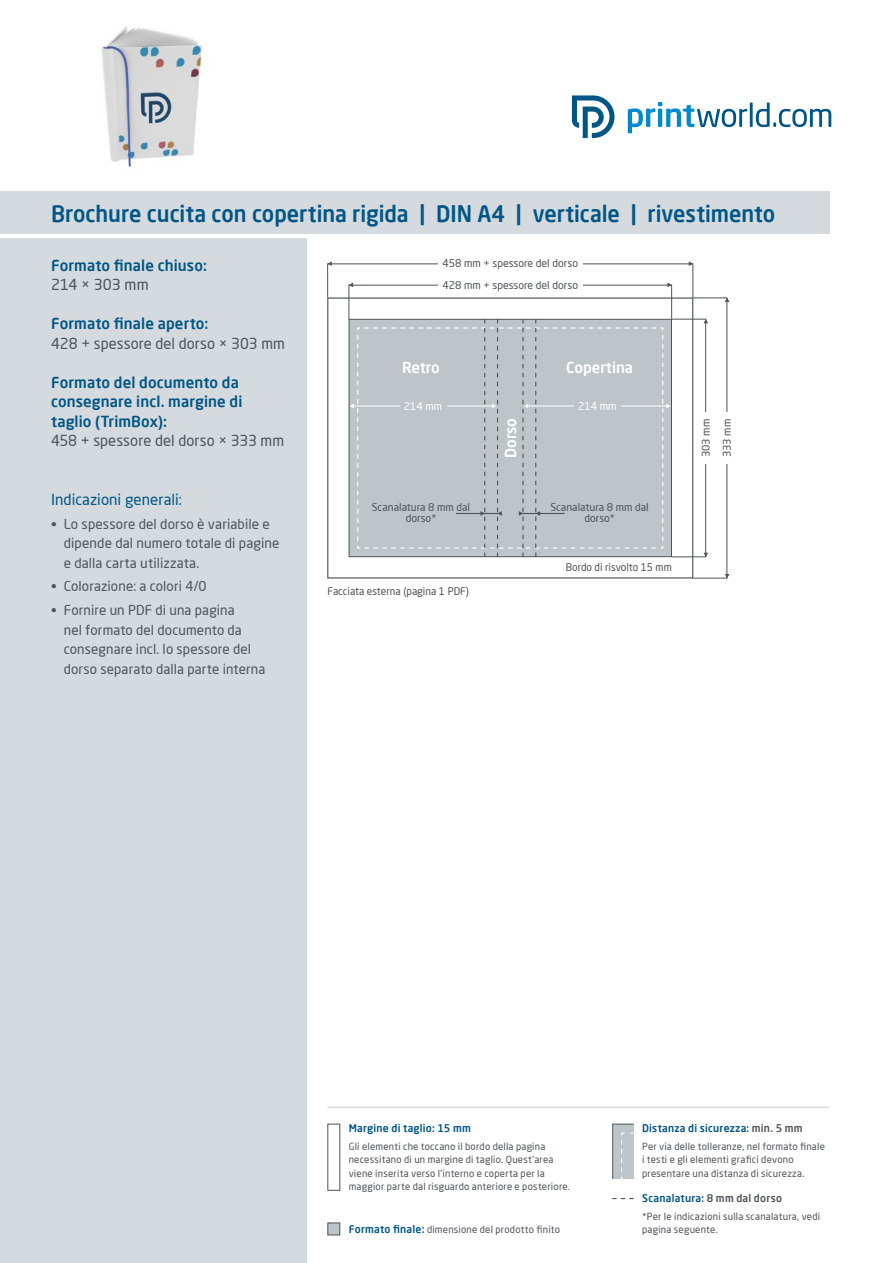
<style>
.page{position:relative;width:893px;height:1263px;background:#fff}
.page>*{position:absolute;margin:0;border:0;box-sizing:border-box;transform-origin:0 0}
.t1{font:500 22.5px "Neo Sans Pro";color:#015685;scale:.96 1}
.t2{font:500 15px/19.5px "Neo Sans Pro";letter-spacing:.005em;color:#015685}
.t3{font:15px "Neo Sans Pro";letter-spacing:.005em;color:#4d545a}
.t4{font:15px "Neo Sans Pro";color:#015685}
.t5{font:500 15px "Neo Sans Pro";color:#fff}
.t6{font:13.5px/19.5px "Neo Sans Pro";letter-spacing:.01em;color:#4d545a}
.t7{font:10.5px/21.3px "Neo Sans Pro";color:#4d545a}
.t8{font:500 10.5px "Neo Sans Pro";letter-spacing:.025em;color:#015685}
.t9{font:10.5px "Neo Sans Pro";color:#fff}
.t10{font:9.75px/13.5px "Neo Sans Pro";letter-spacing:.02em;color:#4d545a}
.s1{font-weight:500;font-size:10.5px;color:#015685}
.s2{color:#4d545a}
</style>
<div class="page">
<div style="left:0;top:238px;width:306px;height:1025px;background:#d4dade"></div>
<div style="left:0;top:191px;width:829px;height:43px;background:#d4dade"></div>
<svg style="left:628px;top:102px;width:203px;height:31px"></svg>
<svg style="left:572px;top:96px;width:42px;height:42px"></svg>
<div style="left:327px;top:298px;width:366px;height:280px;border:1px solid #4d545a"></div>
<div style="left:672px;top:319px;width:34px;height:238px;border:1px solid #4d545a"></div>
<svg style="left:327px;top:261px;width:5px;height:5px"></svg>
<svg style="left:349px;top:283px;width:4px;height:4px"></svg>
<svg style="left:689px;top:261px;width:4px;height:5px"></svg>
<svg style="left:667px;top:283px;width:5px;height:4px"></svg>
<svg style="left:725px;top:298px;width:4px;height:4px"></svg>
<svg style="left:703px;top:319px;width:5px;height:4px"></svg>
<svg style="left:725px;top:574px;width:4px;height:4px"></svg>
<svg style="left:703px;top:553px;width:5px;height:4px"></svg>
<div style="left:702px;top:412px;width:8px;height:51px;background:#fff"></div>
<div style="left:350px;top:319px;width:321px;height:238px;background:#bec5c9"></div>
<img style="left:101px;top:26px;width:101px;height:141px">
<hr style="left:327px;top:1107px;width:502px;height:1px;background:#d4dade">
<div style="left:327px;top:1124px;width:13px;height:67px;border:1px solid #4d545a"></div>
<div style="left:327px;top:1222px;width:13px;height:13px;background:#bec5c9;border:1px solid #4d545a"></div>
<svg style="left:612px;top:1198px;width:22px;height:1px"></svg>
<svg style="left:612px;top:1123px;width:22px;height:56px"></svg>
<h1 class="t1" style="left:51px;top:200px;width:756px">Brochure cucita con copertina rigida | DIN A4 | verticale | rivestimento</h1>
<h2 class="t2" style="left:51px;top:255px;width:157px">Formato finale chiuso:</h2>
<h2 class="t3" style="left:51px;top:276px;width:99px">214 × 303 mm</h2>
<h2 class="t2" style="left:51px;top:314px;width:159px">Formato finale aperto:</h2>
<h2 class="t3" style="left:51px;top:334px;width:235px">428 + spessore del dorso × 303 mm</h2>
<h2 class="t2" style="left:51px;top:372px;width:193px">Formato del documento da consegnare incl. margine di taglio (TrimBox):</h2>
<h2 class="t3" style="left:51px;top:432px;width:235px">458 + spessore del dorso × 333 mm</h2>
<h2 class="t4" style="left:51px;top:490px;width:133px">Indicazioni generali:</h2>
<h3 class="t6" style="left:64px;top:514px;width:217px;text-indent:-13px">• Lo spessore del dorso è variabile e dipende dal numero totale di pagine e dalla carta utilizzata.</h3>
<h3 class="t6" style="left:51px;top:576px;width:157px">• Colorazione: a colori 4/0</h3>
<h3 class="t6" style="left:64px;top:600px;width:203px;text-indent:-13px">• Fornire un PDF di una pagina<br>nel formato del documento da consegnare incl. lo spessore del dorso separato dalla parte interna</h3>
<p class="t7" style="left:442px;top:253px;width:137px">458 mm + spessore del dorso<br>428 mm + spessore del dorso</p>
<h2 class="t5" style="left:402px;top:357px;width:39px">Retro</h2>
<h2 class="t5" style="left:566px;top:357px;width:69px">Copertina</h2>
<p class="t9" style="left:404px;top:400px;width:40px">214 mm</p>
<p class="t9" style="left:578px;top:400px;width:40px">214 mm</p>
<h2 class="t5" style="left:501px;top:458px;width:42px;rotate:-90deg">Dorso</h2>
<p class="t7" style="left:372px;top:501px;width:100px;line-height:11.2px;text-align:center">Scanalatura 8 mm dal dorso*</p>
<p class="t7" style="left:550px;top:501px;width:100px;line-height:11.2px;text-align:center">Scanalatura 8 mm dal dorso*</p>
<p class="t7" style="left:327px;top:580px;width:143px">Facciata esterna (pagina 1 PDF)</p>
<p class="t7" style="left:566px;top:556px;width:107px">Bordo di risvolto 15 mm</p>
<p class="t7" style="left:695px;top:457px;width:40px;rotate:-90deg">303 mm<br>333 mm</p>
<p class="t8" style="left:349px;top:1121px;width:124px">Margine di taglio: 15 mm</p>
<p class="t10" style="left:349px;top:1139px;width:223px">Gli elementi che toccano il bordo della pagina necessitano di un margine di taglio. Quest’area viene inserita verso l’interno e coperta per la maggior parte dal risguardo anteriore e posteriore.</p>
<p class="t10" style="left:349px;top:1222px;width:213px"><span class="s1">Formato finale:</span> dimensione del prodotto finito</p>
<p class="t8" style="left:642px;top:1121px;width:162px">Distanza di sicurezza: <span class="s2">min. 5 mm</span></p>
<p class="t10" style="left:642px;top:1139px;width:184px">Per via delle tolleranze, nel formato finale i testi e gli elementi grafici devono presentare una distanza di sicurezza.</p>
<p class="t8" style="left:642px;top:1191px;width:141px">Scanalatura: <span class="s2">8 mm dal dorso</span></p>
<p class="t10" style="left:642px;top:1209px;width:180px">*Per le indicazioni sulla scanalatura, vedi pagina seguente.</p>
</div>
